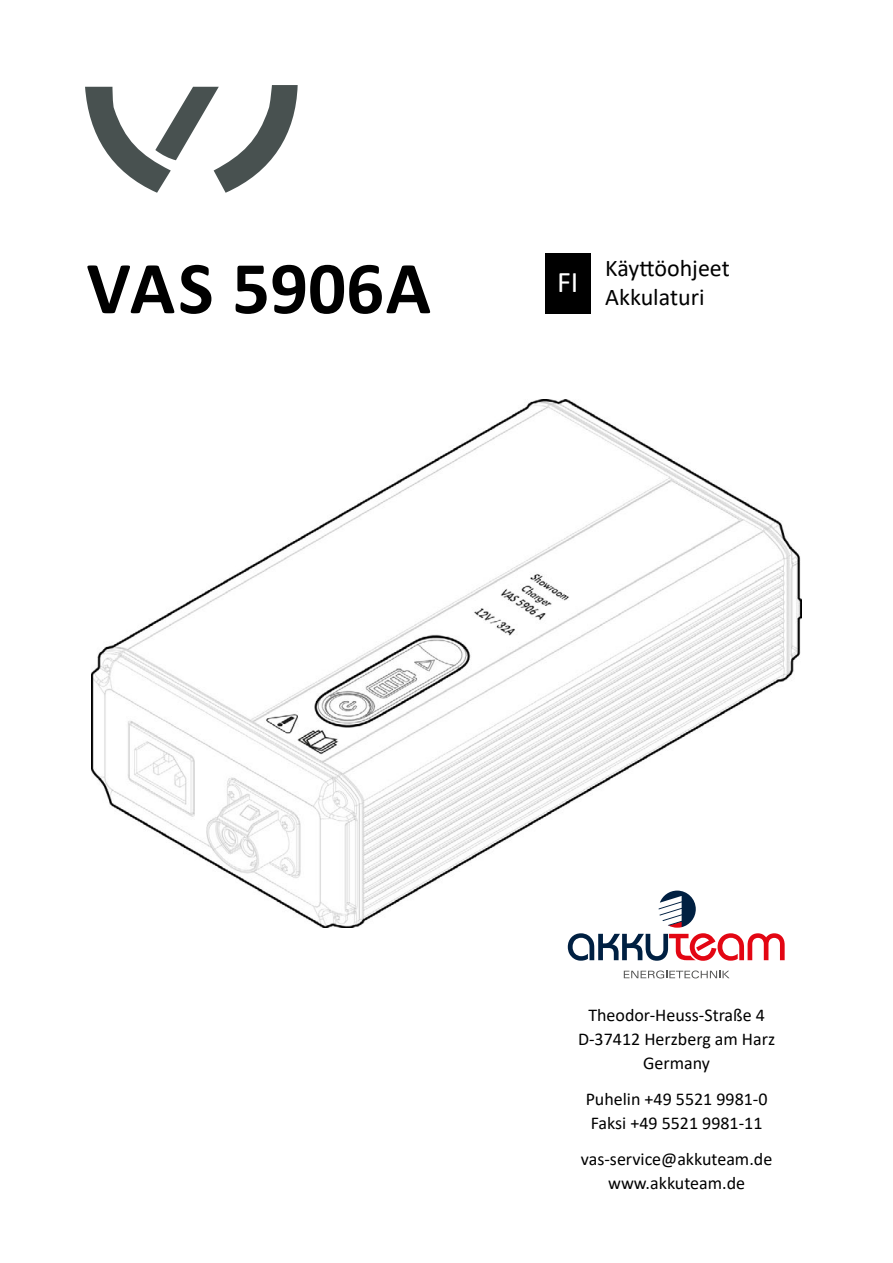
<style>
.page{position:relative;width:893px;height:1263px;background:#fff}
.page>*{position:absolute;margin:0;border:0;box-sizing:border-box;transform-origin:0 0}
.t1{font:700 75px "Calibri";color:#000}
.t2{font:30px "Calibri";color:#fff}
.t3{font:24px/28.8px "Calibri";color:#000}
.t4{font:18px/24px "Calibri";color:#000;text-align:center}
</style>
<div class="page">
<div style="left:545px;top:253px;width:45px;height:60px;background:#000"></div>
<svg style="left:85px;top:85px;width:213px;height:108px"></svg>
<img style="left:92px;top:400px;width:709px;height:528px">
<svg style="left:624px;top:970px;width:105px;height:8px"></svg>
<svg style="left:568px;top:890px;width:217px;height:71px"></svg>
<h1 class="t1" style="left:87px;top:235px;width:346px">VAS 5906A</h1>
<h3 class="t3" style="left:605px;top:253px;width:126px">Käyttöohjeet<br>Akkulaturi</h3>
<h2 class="t2" style="left:557px;top:261px;width:23px">FI</h2>
<p class="t4" style="left:578px;top:1003px;width:199px">Theodor-Heuss-Straße 4<br>D-37412 Herzberg am Harz<br>Germany</p>
<p class="t4" style="left:586px;top:1087px;width:183px;text-align:left">Puhelin +49 5521 9981-0<br>Faksi +49 5521 9981-11</p>
<p class="t4" style="left:581px;top:1147px;width:193px">vas-service@akkuteam.de www.akkuteam.de</p>
</div>
